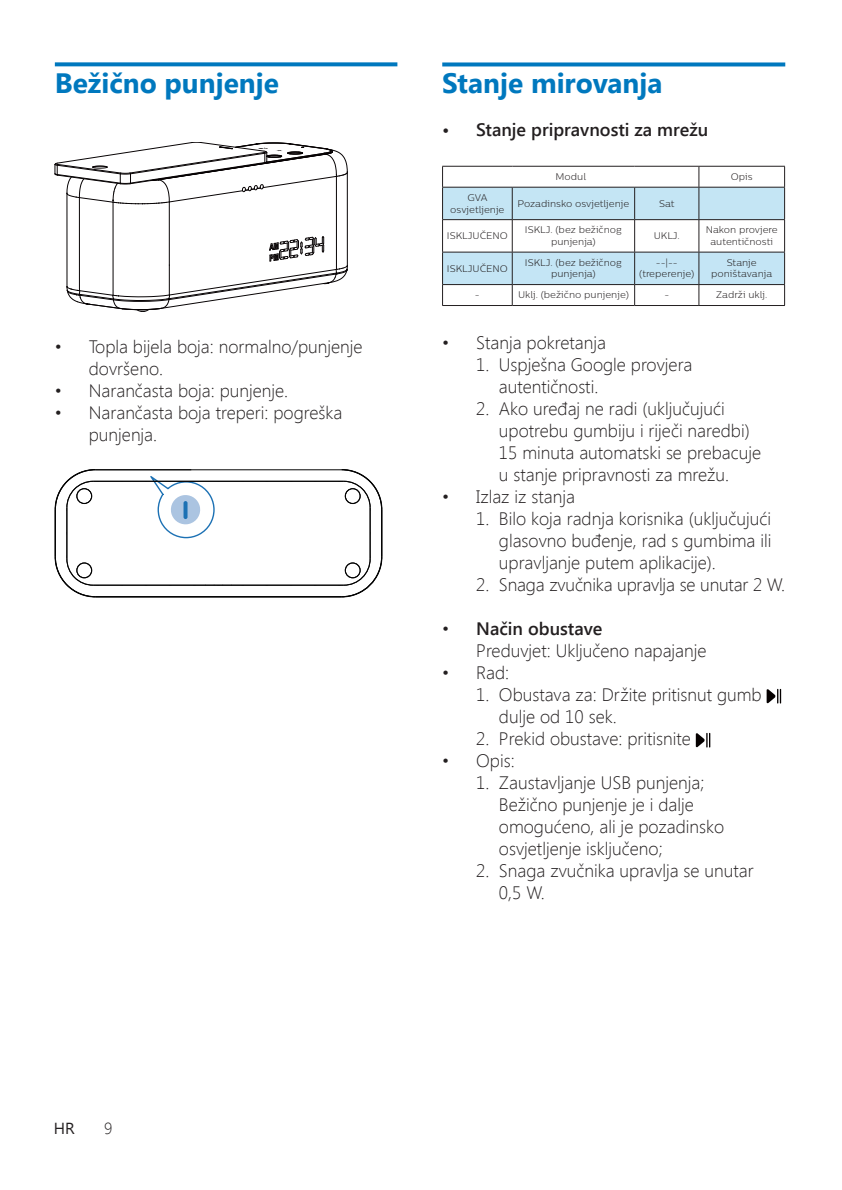
<style>
.page{position:relative;width:842px;height:1190px;background:#fff}
.page>*{position:absolute;margin:0;border:0;box-sizing:border-box;transform-origin:0 0}
.Heading_2{font:700 28px "Segoe UI";color:#0078be}
.Number1{font:300 18px/22px "Segoe UI";color:#231f20}
.Number1-2{font:600 18px "Segoe UI";color:#231f20}
.t1{font:16px "Segoe UI";color:#231f20}
.t2{font:300 16px "Segoe UI";color:#231f20}
.t3{font:300 9.6px/11.6px "Centrale Sans";color:#231f20;text-align:center}
.s1{font-weight:300}
</style>
<div class="page">
<svg style="left:55px;top:62px;width:342px;height:4px"></svg>
<hr style="left:67px;top:193px;width:1px;height:93px;background:#070304">
<hr style="left:79px;top:198px;width:1px;height:93px;background:#070304">
<hr style="left:113px;top:202px;width:1px;height:93px;background:#070304">
<hr style="left:169px;top:202px;width:1px;height:93px;background:#070304">
<hr style="left:336px;top:176px;width:1px;height:93px;background:#070304">
<hr style="left:347px;top:172px;width:1px;height:93px;background:#070304">
<svg style="left:55px;top:142px;width:293px;height:64px"></svg>
<svg style="left:67px;top:236px;width:281px;height:76px"></svg>
<hr style="left:95px;top:469px;width:247px;height:1px;background:#030303">
<hr style="left:55px;top:510px;width:1px;height:47px;background:#030303">
<hr style="left:66px;top:508px;width:1px;height:51px;background:#030303">
<hr style="left:67px;top:508px;width:1px;height:51px;background:#030303">
<hr style="left:95px;top:597px;width:247px;height:1px;background:#030303">
<hr style="left:95px;top:596px;width:247px;height:1px;background:#030303">
<hr style="left:93px;top:585px;width:251px;height:1px;background:#030303">
<svg style="left:145px;top:476px;width:75px;height:63px"></svg>
<hr style="left:93px;top:481px;width:251px;height:1px;background:#030303">
<hr style="left:370px;top:508px;width:1px;height:51px;background:#030303">
<hr style="left:381px;top:510px;width:1px;height:47px;background:#030303">
<svg style="left:55px;top:556px;width:44px;height:41px"></svg>
<div style="left:77px;top:563px;width:15px;height:15px;border:1px solid #030303;border-radius:50%"></div>
<svg style="left:55px;top:469px;width:44px;height:42px"></svg>
<div style="left:77px;top:488px;width:15px;height:16px;border:1px solid #030303;border-radius:50%"></div>
<svg style="left:338px;top:556px;width:44px;height:41px"></svg>
<div style="left:345px;top:562px;width:16px;height:16px;border:1px solid #030303;border-radius:50%"></div>
<div style="left:345px;top:563px;width:15px;height:15px;border:1px solid #030303;border-radius:50%"></div>
<svg style="left:338px;top:469px;width:44px;height:42px"></svg>
<div style="left:345px;top:488px;width:16px;height:16px;border:1px solid #030303;border-radius:50%"></div>
<div style="left:345px;top:488px;width:15px;height:16px;border:1px solid #030303;border-radius:50%"></div>
<svg style="left:442px;top:62px;width:343px;height:4px"></svg>
<svg style="left:443px;top:220px;width:341px;height:32px"></svg>
<hr style="left:442px;top:166px;width:70px;height:1px;background:#231f20">
<hr style="left:512px;top:166px;width:122px;height:1px;background:#231f20">
<hr style="left:634px;top:166px;width:65px;height:1px;background:#231f20">
<hr style="left:699px;top:166px;width:86px;height:1px;background:#231f20">
<svg style="left:442px;top:167px;width:343px;height:52px"></svg>
<hr style="left:442px;top:187px;width:70px;height:1px;background:#231f20">
<hr style="left:442px;top:187px;width:1px;height:32px;background:#231f20">
<hr style="left:512px;top:187px;width:122px;height:1px;background:#231f20">
<hr style="left:512px;top:187px;width:1px;height:32px;background:#231f20">
<hr style="left:634px;top:187px;width:65px;height:1px;background:#231f20">
<hr style="left:634px;top:187px;width:1px;height:32px;background:#231f20">
<hr style="left:699px;top:187px;width:86px;height:1px;background:#231f20">
<hr style="left:698px;top:187px;width:1px;height:32px;background:#231f20">
<hr style="left:784px;top:187px;width:1px;height:32px;background:#231f20">
<hr style="left:442px;top:219px;width:70px;height:1px;background:#231f20">
<hr style="left:442px;top:220px;width:1px;height:32px;background:#231f20">
<hr style="left:512px;top:219px;width:122px;height:1px;background:#231f20">
<hr style="left:512px;top:220px;width:1px;height:32px;background:#231f20">
<hr style="left:634px;top:219px;width:65px;height:1px;background:#231f20">
<hr style="left:634px;top:220px;width:1px;height:32px;background:#231f20">
<hr style="left:699px;top:219px;width:86px;height:1px;background:#231f20">
<hr style="left:698px;top:220px;width:1px;height:32px;background:#231f20">
<hr style="left:784px;top:220px;width:1px;height:32px;background:#231f20">
<svg style="left:442px;top:252px;width:343px;height:53px"></svg>
<hr style="left:442px;top:305px;width:70px;height:1px;background:#231f20">
<hr style="left:512px;top:305px;width:122px;height:1px;background:#231f20">
<hr style="left:634px;top:305px;width:65px;height:1px;background:#231f20">
<hr style="left:699px;top:305px;width:86px;height:1px;background:#231f20">
<svg style="left:766px;top:689px;width:15px;height:14px"></svg>
<svg style="left:696px;top:733px;width:14px;height:14px"></svg>
<p class="Heading_2" style="left:55px;top:63px;width:226px">Bežično punjenje</p>
<p class="Number1" style="left:89px;top:335px;width:275px;text-indent:-34px">• Topla bijela boja: normalno/punjenje dovršeno.</p>
<p class="Number1" style="left:55px;top:379px;width:235px">• Narančasta boja: punjenje.</p>
<p class="Number1" style="left:89px;top:401px;width:255px;text-indent:-34px">• Narančasta boja treperi: pogreška punjenja.</p>
<p class="Heading_2" style="left:442px;top:64px;width:222px">Stanje mirovanja</p>
<p class="Number1-2" style="left:442px;top:117px;width:267px">• Stanje pripravnosti za mrežu</p>
<p class="t3" style="left:555px;top:171px;width:32px">Modul</p>
<p class="t3" style="left:731px;top:171px;width:23px">Opis</p>
<p class="t3" style="left:450px;top:192px;width:56px">GVA osvjetljenje</p>
<p class="t3" style="left:517px;top:197px;width:114px">Pozadinsko osvjetljenje</p>
<p class="t3" style="left:659px;top:197px;width:17px">Sat</p>
<p class="t3" style="left:447px;top:230px;width:62px">ISKLJUČENO</p>
<p class="t3" style="left:525px;top:224px;width:98px">ISKLJ. (bez bežičnog punjenja)</p>
<p class="t3" style="left:654px;top:230px;width:28px">UKLJ.</p>
<p class="t3" style="left:706px;top:224px;width:74px">Nakon provjere autentičnosti</p>
<p class="t3" style="left:447px;top:262px;width:62px">ISKLJUČENO</p>
<p class="t3" style="left:525px;top:257px;width:98px">ISKLJ. (bez bežičnog punjenja)</p>
<p class="t3" style="left:656px;top:257px;width:23px">--|--</p>
<p class="t3" style="left:639px;top:268px;width:56px">(treperenje)</p>
<p class="t3" style="left:711px;top:257px;width:63px">Stanje poništavanja</p>
<p class="t3" style="left:475px;top:289px;width:6px">-</p>
<p class="t3" style="left:518px;top:289px;width:112px">Uklj. (bežično punjenje)</p>
<p class="t3" style="left:664px;top:289px;width:6px">-</p>
<p class="t3" style="left:716px;top:289px;width:52px">Zadrži uklj.</p>
<p class="Number1" style="left:442px;top:331px;width:165px">• Stanja pokretanja</p>
<p class="Number1" style="left:499px;top:353px;width:195px;text-indent:-23px">1. Uspješna Google provjera autentičnosti.</p>
<p class="Number1" style="left:499px;top:397px;width:264px;text-indent:-23px">2. Ako uređaj ne radi (uključujući upotrebu gumbiju i riječi naredbi)<br>15 minuta automatski se prebacuje u stanje pripravnosti za mrežu.</p>
<p class="Number1" style="left:442px;top:485px;width:134px">• Izlaz iz stanja</p>
<p class="Number1" style="left:499px;top:507px;width:274px;text-align:justify;text-indent:-23px">1. Bilo koja radnja korisnika (uključujući glasovno buđenje, rad s gumbima ili upravljanje putem aplikacije).</p>
<p class="Number1" style="left:476px;top:573px;width:310px">2. Snaga zvučnika upravlja se unutar 2 W.</p>
<p class="Number1-2" style="left:442px;top:616px;width:162px"><span class="s1">•</span> Način obustave</p>
<p class="Number1" style="left:476px;top:639px;width:232px">Preduvjet: Uključeno napajanje</p>
<p class="Number1" style="left:442px;top:661px;width:68px">• Rad:</p>
<p class="Number1" style="left:499px;top:683px;width:264px;text-indent:-23px">1. Obustava za: Držite pritisnut gumb dulje od 10 sek.</p>
<p class="Number1" style="left:476px;top:727px;width:216px">2. Prekid obustave: pritisnite</p>
<p class="Number1" style="left:442px;top:749px;width:74px">• Opis:</p>
<p class="Number1" style="left:499px;top:771px;width:227px;text-indent:-23px">1. Zaustavljanje USB punjenja;<br>Bežično punjenje je i dalje omogućeno, ali je pozadinsko osvjetljenje isključeno;</p>
<p class="Number1" style="left:499px;top:859px;width:256px;text-indent:-23px">2. Snaga zvučnika upravlja se unutar<br>0,5 W.</p>
<p class="t1" style="left:54px;top:1117px;width:22px">HR</p>
<p class="t2" style="left:104px;top:1117px;width:10px">9</p>
</div>
